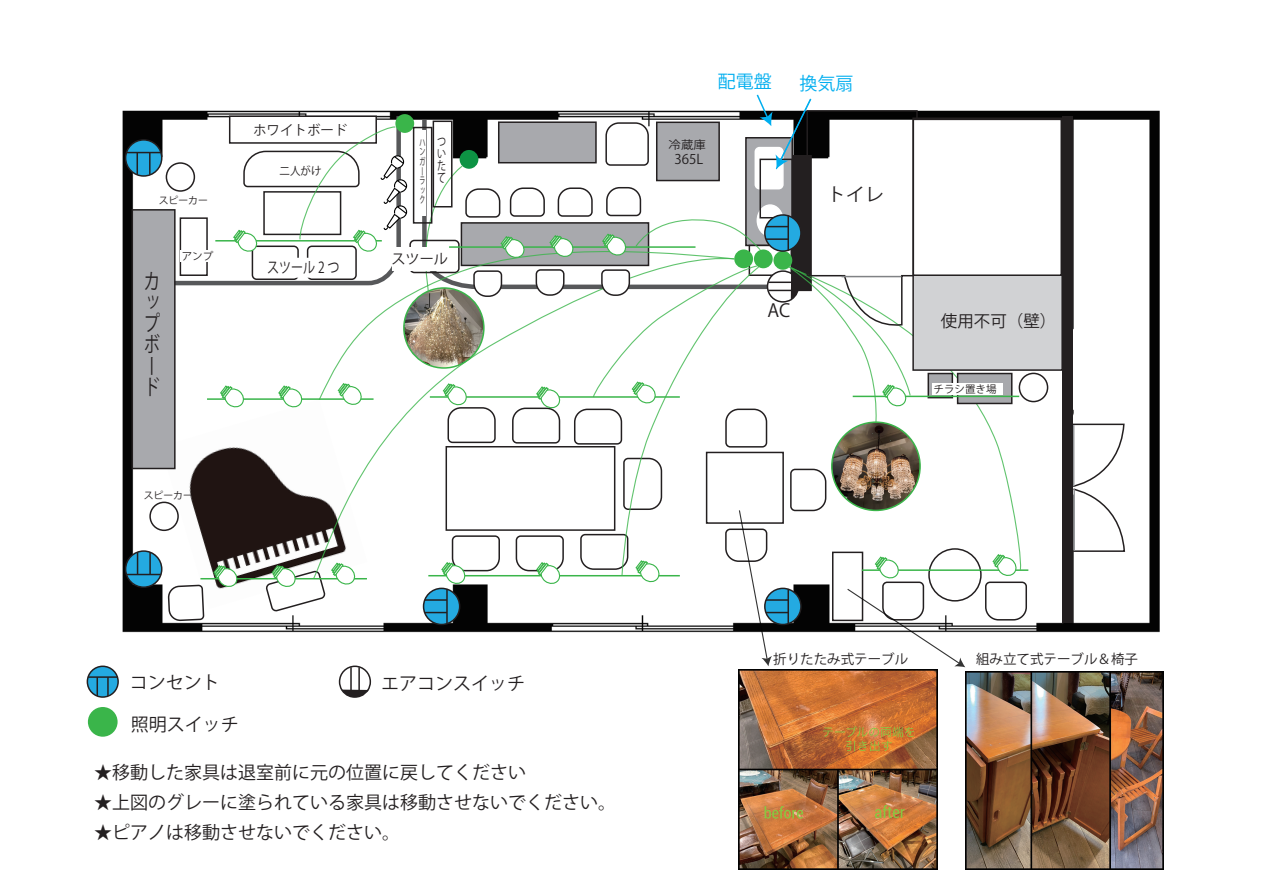
<style>
.page{position:relative;width:1263px;height:893px;background:#fff}
.page>*{position:absolute;margin:0;border:0;box-sizing:border-box;transform-origin:0 0}
.t1{font:21.15px/21.1px "Koz Go Pr 6 N";color:#231f20;scale:.77 1}
.t2{font:18px "Koz Go Pr 6 N";color:#231f20}
.t3{font:18px "Koz Go Pr 6 N";color:#00aeef}
.t4{font:18px "Koz Go Pr 6 N";color:#231f20;scale:1.06 1}
.t5{font:16.5px "Koz Go Pr 6 N";color:#231f20}
.t6{font:15.3px "Koz Go Pr 6 N";color:#231f20;scale:.79 1}
.t7{font:14.1px "Koz Go Pr 6 N";color:#231f20}
.t8{font:13.5px "Koz Go Pr 6 N";color:#231f20}
.t9{font:13.35px "Koz Go Pr 6 N";color:#231f20}
.t10{font:12.15px/12.1px "Koz Go Pr 6 N";color:#231f20;text-align:justify;scale:.74 1}
.t11{font:11.55px "Koz Go Pr 6 N";color:#231f20;scale:1.07 1}
.t12{font:11.25px "Koz Go Pr 6 N";color:#231f20;scale:.94 1}
.t13{font:10.5px "Koz Go Pr 6 N";color:#231f20}
.t14{font:9.9px "Koz Go Pr 6 N";color:#231f20}
.t15{font:9.6px/9.6px "Koz Go Pr 6 N";color:#231f20;scale:.62 1}
</style>
<div class="page">
<img style="left:86px;top:110px;width:1078px;height:760px">
<img style="left:161px;top:400px;width:206px;height:209px">
<svg style="left:167px;top:584px;width:38px;height:38px"></svg>
<div style="left:982px;top:324px;width:86px;height:185px;background:#fff"></div>
<div style="left:395px;top:114px;width:19px;height:19px;background:#3ab54a;border-radius:50%"></div>
<svg style="left:965px;top:371px;width:56px;height:198px"></svg>
<div style="left:88px;top:707px;width:30px;height:30px;background:#3ab54a;border-radius:50%"></div>
<div style="left:912px;top:117px;width:151px;height:254px;background:#d1d2d4;border:2px solid #231f20"></div>
<div style="left:912px;top:119px;width:150px;height:157px;background:#fff;border:2px solid #231f20"></div>
<svg style="left:1073px;top:423px;width:53px;height:130px"></svg>
<hr style="left:1073px;top:489px;width:2px;height:61px;background:#939598">
<div style="left:150px;top:502px;width:28px;height:28px;background:#fff;border-radius:50%"></div>
<div style="left:149px;top:502px;width:30px;height:29px;border:2px solid #231f20;border-radius:50%"></div>
<hr style="left:200px;top:578px;width:167px;height:1px;background:#3ab54a">
<svg style="left:212px;top:564px;width:27px;height:25px"></svg>
<svg style="left:264px;top:562px;width:92px;height:51px"></svg>
<hr style="left:207px;top:398px;width:167px;height:2px;background:#3ab54a">
<svg style="left:219px;top:385px;width:26px;height:24px"></svg>
<svg style="left:277px;top:385px;width:26px;height:24px"></svg>
<svg style="left:313px;top:288px;width:112px;height:291px"></svg>
<div style="left:132px;top:209px;width:44px;height:260px;background:#a8a9ad;border:2px solid #231f20"></div>
<svg style="left:965px;top:373px;width:47px;height:31px"></svg>
<hr style="left:853px;top:396px;width:166px;height:1px;background:#3ab54a">
<div style="left:929px;top:549px;width:52px;height:52px;background:#fff;border-radius:50%"></div>
<div style="left:1019px;top:373px;width:29px;height:29px;border:2px solid #231f20;border-radius:50%"></div>
<div style="left:409px;top:240px;width:51px;height:33px;border:2px solid #231f20;border-radius:4px"></div>
<div style="left:392px;top:247px;width:65px;height:24px;background:#fff"></div>
<hr style="left:862px;top:569px;width:166px;height:2px;background:#3ab54a">
<svg style="left:984px;top:553px;width:44px;height:68px"></svg>
<svg style="left:319px;top:271px;width:106px;height:129px"></svg>
<div style="left:932px;top:383px;width:70px;height:12px;background:#fff"></div>
<svg style="left:162px;top:112px;width:246px;height:176px"></svg>
<div style="left:419px;top:131px;width:7px;height:85px;background:#fff"></div>
<div style="left:413px;top:127px;width:19px;height:97px;border:2px solid #231f20"></div>
<img style="left:738px;top:670px;width:200px;height:199px">
<svg style="left:126px;top:140px;width:36px;height:36px"></svg>
<div style="left:125px;top:139px;width:37px;height:38px;border:2px solid #231f20;border-radius:50%"></div>
<hr style="left:126px;top:152px;width:35px;height:1px;background:#231f20">
<svg style="left:137px;top:153px;width:1px;height:22px"></svg>
<hr style="left:149px;top:153px;width:2px;height:22px;background:#231f20">
<svg style="left:126px;top:551px;width:36px;height:36px"></svg>
<div style="left:125px;top:550px;width:37px;height:38px;border:2px solid #231f20;border-radius:50%"></div>
<hr style="left:126px;top:574px;width:35px;height:1px;background:#231f20">
<hr style="left:149px;top:552px;width:2px;height:22px;background:#231f20">
<svg style="left:137px;top:552px;width:1px;height:22px"></svg>
<div style="left:423px;top:588px;width:37px;height:37px;border:2px solid #231f20;border-radius:50%"></div>
<div style="left:87px;top:666px;width:31px;height:31px;background:#24aae1;border-radius:50%"></div>
<div style="left:87px;top:665px;width:32px;height:33px;border:2px solid #231f20;border-radius:50%"></div>
<hr style="left:88px;top:676px;width:29px;height:2px;background:#231f20">
<svg style="left:97px;top:678px;width:1px;height:18px"></svg>
<svg style="left:107px;top:678px;width:2px;height:18px"></svg>
<svg style="left:425px;top:94px;width:540px;height:573px"></svg>
<svg style="left:338px;top:665px;width:34px;height:33px"></svg>
<div style="left:1062px;top:116px;width:11px;height:507px;background:#231f20"></div>
<img style="left:965px;top:672px;width:198px;height:198px">
<p class="t14" style="left:159px;top:195px;width:51px">スピーカー</p>
<p class="t1" style="left:144px;top:271px;width:23px">カップボード</p>
<p class="t13" style="left:182px;top:251px;width:33px">アンプ</p>
<p class="t14" style="left:144px;top:490px;width:51px">スピーカー</p>
<p class="t8" style="left:253px;top:123px;width:96px">ホワイトボード</p>
<p class="t12" style="left:280px;top:165px;width:46px">二人がけ</p>
<p class="t6" style="left:267px;top:259px;width:93px">スツール 2 つ</p>
<p class="t15" style="left:420px;top:138px;width:11px">ハンガーラック</p>
<p class="t10" style="left:437px;top:135px;width:13px">ついたて</p>
<p class="t7" style="left:391px;top:251px;width:58px">スツール</p>
<p class="t2" style="left:130px;top:672px;width:91px">コンセント</p>
<p class="t2" style="left:131px;top:714px;width:110px">照明スイッチ</p>
<p class="t2" style="left:381px;top:674px;width:145px">エアコンスイッチ</p>
<p class="t2" style="left:94px;top:763px;width:433px">★移動した家具は退室前に元の位置に戻してください</p>
<p class="t2" style="left:94px;top:793px;width:523px">★上図のグレーに塗られている家具は移動させないでください。</p>
<p class="t2" style="left:94px;top:823px;width:307px">★ピアノは移動させないでください。</p>
<p class="t3" style="left:718px;top:71px;width:55px">配電盤</p>
<p class="t11" style="left:669px;top:138px;width:36px">冷蔵庫</p>
<p class="t9" style="left:674px;top:151px;width:30px">365L</p>
<p class="t3" style="left:799px;top:74px;width:55px">換気扇</p>
<p class="t4" style="left:827px;top:184px;width:56px">トイレ</p>
<p class="t2" style="left:767px;top:301px;width:24px">AC</p>
<p class="t5" style="left:941px;top:312px;width:117px">使用不可（壁）</p>
<p class="t13" style="left:933px;top:383px;width:64px">チラシ置き場</p>
<p class="t8" style="left:773px;top:652px;width:136px">折りたたみ式テーブル</p>
<p class="t8" style="left:976px;top:652px;width:163px">組み立て式テーブル＆椅子</p>
</div>
